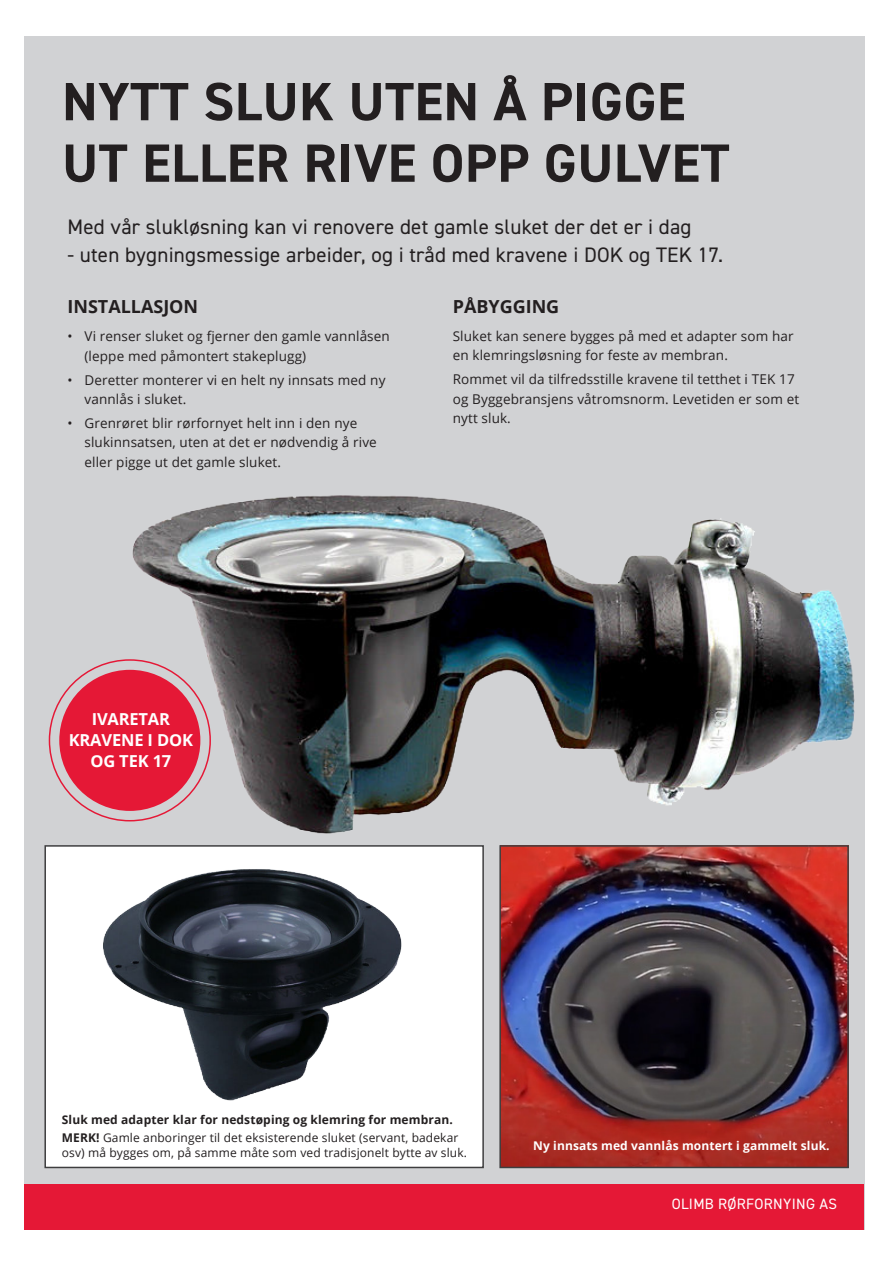
<style>
.page{position:relative;width:893px;height:1263px;background:#fff}
.page>*{position:absolute;margin:0;border:0;box-sizing:border-box;transform-origin:0 0}
.t1{font:700 54px/61.5px "DIN2014";letter-spacing:.01em;color:#231f20}
.t2{font:21px "DIN2014";letter-spacing:.01em;color:#231f20}
.t3{font:700 18px "Open Sans";color:#231f20}
.t4{font:700 16.5px/21px "Open Sans";letter-spacing:-.01em;color:#fff;text-align:center}
.t5{font:15px "DIN2014";letter-spacing:.02em;color:#fff}
.t6{font:13.5px/19.5px "Open Sans";letter-spacing:.01em;color:#231f20}
.t7{font:700 12px/18.6px "Open Sans";letter-spacing:.01em;color:#231f20}
.t8{font:12px "Open Sans";letter-spacing:.01em;color:#231f20}
.t9{font:700 12px "Open Sans";letter-spacing:.01em;color:#fff}
.s1{font-weight:400}
</style>
<div class="page">
<div style="left:24px;top:37px;width:841px;height:1193px;background:#d1d2d4"></div>
<div style="left:44px;top:845px;width:440px;height:323px;background:#fff;border:2px solid #3e3e3f"></div>
<img style="left:502px;top:854px;width:344px;height:311px">
<div style="left:499px;top:845px;width:350px;height:323px;border:2px solid #3e3e3f"></div>
<img style="left:119px;top:495px;width:736px;height:359px">
<img style="left:94px;top:825px;width:321px;height:276px">
<div style="left:24px;top:1184px;width:839px;height:46px;background:#e51836"></div>
<div style="left:59px;top:670px;width:141px;height:141px;background:#e51836;border-radius:50%"></div>
<h1 class="t1" style="left:62px;top:72px;width:669px">NYTT SLUK UTEN Å PIGGE<br>UT ELLER RIVE OPP GULVET</h1>
<h2 class="t2" style="left:68px;top:217px;width:626px">Med vår slukløsning kan vi renovere det gamle sluket der det er i dag</h2>
<h2 class="t2" style="left:68px;top:245px;width:657px">- uten bygningsmessige arbeider, og i tråd med kravene i DOK og TEK 17.</h2>
<h3 class="t3" style="left:68px;top:298px;width:132px">INSTALLASJON</h3>
<p class="t6" style="left:85px;top:328px;width:307px;text-indent:-17px">• Vi renser sluket og fjerner den gamle vannlåsen (leppe med påmontert stakeplugg)</p>
<p class="t6" style="left:85px;top:371px;width:303px;text-indent:-17px">• Deretter monterer vi en helt ny innsats med ny vannlås i sluket.</p>
<p class="t6" style="left:85px;top:414px;width:294px;text-indent:-17px">• Grenrøret blir rørfornyet helt inn i den nye slukinnsatsen, uten at det er nødvendig å rive eller pigge ut det gamle sluket.</p>
<h3 class="t3" style="left:453px;top:298px;width:108px">PÅBYGGING</h3>
<p class="t6" style="left:453px;top:327px;width:342px">Sluket kan senere bygges på med et adapter som har en klemringsløsning for feste av membran.</p>
<p class="t6" style="left:453px;top:370px;width:348px">Rommet vil da tilfredsstille kravene til tetthet i TEK 17 og Byggebransjens våtromsnorm. Levetiden er som et nytt sluk.</p>
<p class="t4" style="left:69px;top:709px;width:126px">IVARETAR<br>KRAVENE I DOK<br>OG TEK 17</p>
<p class="t7" style="left:62px;top:1111px;width:398px">Sluk med adapter klar for nedstøping og klemring for membran.<br>MERK! <span class="s1">Gamle anboringer til det eksisterende sluket (servant, badekar</span></p>
<p class="t8" style="left:62px;top:1147px;width:407px">osv) må bygges om, på samme måte som ved tradisjonelt bytte av sluk.</p>
<p class="t9" style="left:533px;top:1140px;width:298px">Ny innsats med vannlås montert i gammelt sluk.</p>
<p class="t5" style="left:672px;top:1196px;width:167px">OLIMB RØRFORNYING AS</p>
</div>
